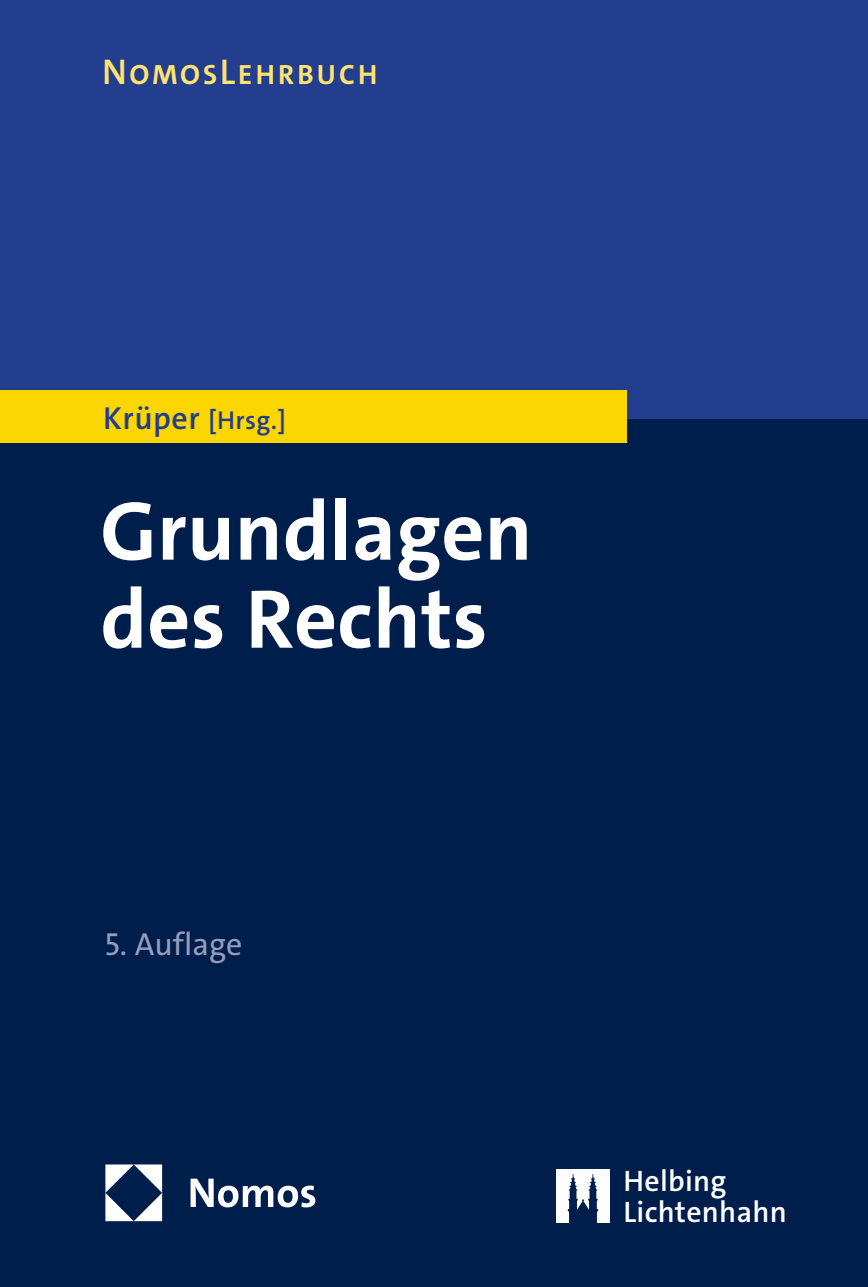
<style>
.page{position:relative;width:868px;height:1287px;background:#fff}
.page>*{position:absolute;margin:0;border:0;box-sizing:border-box;transform-origin:0 0}
.t1{font:700 84px/88px "The Sans C5";color:#fff}
.t2{font:32px "The Sans C5";color:#969cba}
.t3{font:600 29.8px/30.6px "The Sans C5";letter-spacing:.01em;color:#fff}
.t4{font:700 28px "The Sans C5";letter-spacing:.115em;color:#ffe370}
.t5{font:600 26px "The Sans C5";color:#233d8f}
.s1{font-weight:600;font-size:36px}
.s2{font-size:32px}
</style>
<div class="page">
<div style="left:0;top:0;width:867px;height:425px;background:#233d8f"></div>
<div style="left:0;top:420px;width:867px;height:867px;background:#001e4c"></div>
<div style="left:0;top:390px;width:626px;height:52px;background:#fcd600"></div>
<img style="left:556px;top:1169px;width:53px;height:53px">
<svg style="left:190px;top:1179px;width:125px;height:28px"></svg>
<svg style="left:105px;top:1164px;width:57px;height:57px"></svg>
<p class="t4" style="left:102px;top:57px;width:277px"><span class="s1">N</span>OMOS<span class="s1">L</span>EHRBUCH</p>
<p class="t5" style="left:103px;top:403px;width:184px"><span class="s2">Krüper</span> [Hrsg.]</p>
<p class="t1" style="left:100px;top:488px;width:434px">Grundlagen des Rechts</p>
<p class="t2" style="left:105px;top:923px;width:139px">5. Auflage</p>
<p class="t3" style="left:623px;top:1166px;width:165px">Helbing<br>Lichtenhahn</p>
</div>
